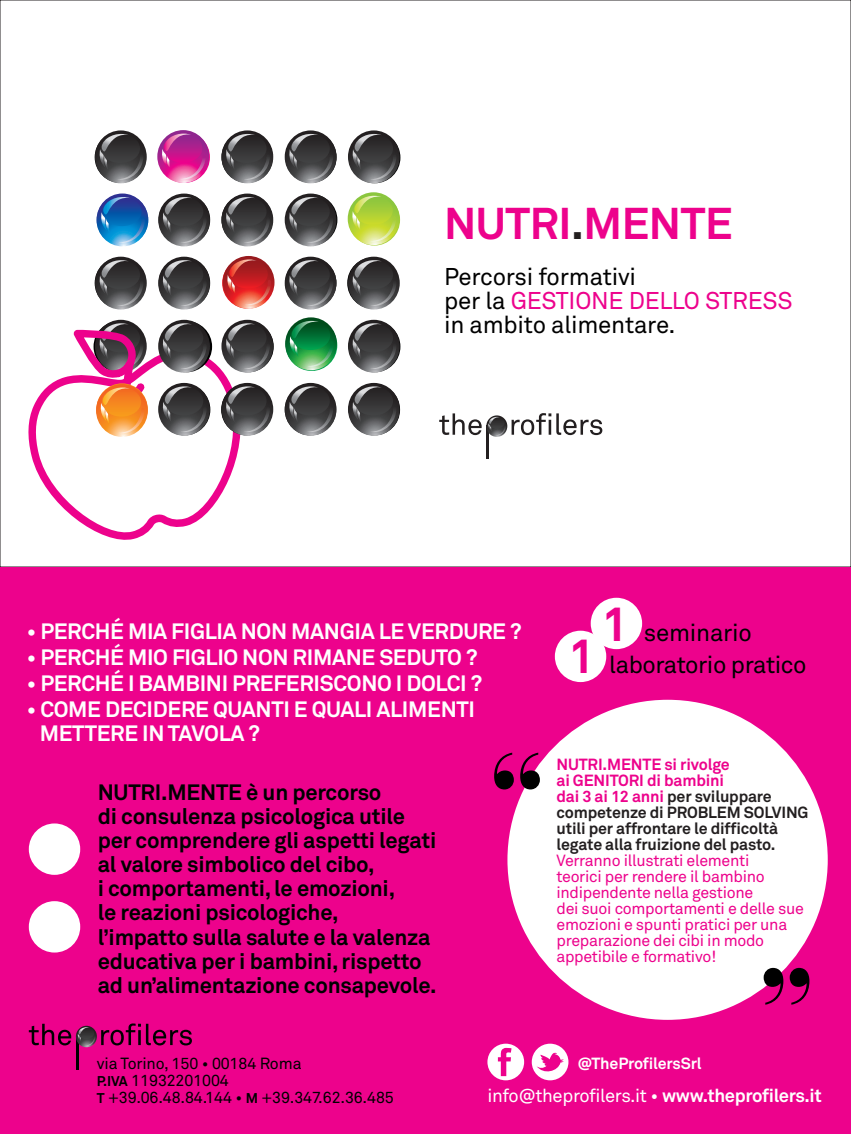
<style>
.page{position:relative;width:851px;height:1134px;background:#fff}
.page>*{position:absolute;margin:0;border:0;box-sizing:border-box;transform-origin:0 0}
.t1{font:700 44px "Akkurat";letter-spacing:-.01em;color:#ed028c}
.t2{font:24px/24px "Akkurat";letter-spacing:-.01em;color:#000}
.t3{font:700 22px/24px "Akkurat";letter-spacing:-.01em;color:#000}
.t4{font:700 22px/24px "Akkurat";letter-spacing:-.015em;color:#fff}
.t5{font:18.4px "Akkurat";letter-spacing:-.02em;color:#fff}
.t6{font:16px/16px "Akkurat";letter-spacing:-.02em;color:#ed028c}
.t7{font:700 16px/16px "Akkurat";letter-spacing:-.01em;color:#231f20}
.t8{font:16px/17px "Akkurat";letter-spacing:-.01em;color:#000}
.t9{font:700 16px "Akkurat";letter-spacing:-.01em;color:#fff}
.s1{color:#231f20}
.s2{color:#ed028c}
.s3{font-weight:700;font-size:48px;color:#ed028c}
.s4{font-weight:700;font-size:14px}
.s5{font-weight:700}
</style>
<div class="page">
<svg style="left:28px;top:347px;width:221px;height:193px"></svg>
<svg style="left:161px;top:321px;width:51px;height:51px"></svg>
<hr style="left:486px;top:426px;width:2px;height:33px;background:#231f20">
<svg style="left:439px;top:413px;width:42px;height:22px"></svg>
<svg style="left:486px;top:415px;width:21px;height:22px"></svg>
<svg style="left:488px;top:413px;width:114px;height:22px"></svg>
<div style="left:0;top:567px;width:850px;height:567px;background:#ed028c"></div>
<div style="left:590px;top:598px;width:52px;height:51px;background:#fff;border-radius:50%"></div>
<div style="left:29px;top:901px;width:51px;height:51px;background:#fff;border-radius:50%"></div>
<div style="left:487px;top:1044px;width:37px;height:36px;background:#fff;border-radius:50%"></div>
<div style="left:29px;top:823px;width:51px;height:52px;background:#fff;border-radius:50%"></div>
<div style="left:507px;top:700px;width:320px;height:320px;background:#fff;border-radius:50%"></div>
<div style="left:554px;top:631px;width:52px;height:51px;background:#fff;border-radius:50%"></div>
<svg style="left:494px;top:753px;width:46px;height:36px"></svg>
<svg style="left:763px;top:968px;width:46px;height:37px"></svg>
<svg style="left:498px;top:1048px;width:13px;height:28px"></svg>
<div style="left:531px;top:1044px;width:37px;height:36px;background:#fff;border-radius:50%"></div>
<svg style="left:536px;top:1052px;width:27px;height:23px"></svg>
<hr style="left:76px;top:1036px;width:2px;height:33px;background:#000">
<svg style="left:29px;top:1024px;width:42px;height:21px"></svg>
<svg style="left:101px;top:1023px;width:91px;height:22px"></svg>
<svg style="left:76px;top:1026px;width:21px;height:21px"></svg>
<svg style="left:77px;top:1027px;width:18px;height:19px"></svg>
<svg style="left:95px;top:130px;width:52px;height:53px"></svg>
<svg style="left:99px;top:134px;width:44px;height:46px"></svg>
<svg style="left:221px;top:130px;width:52px;height:53px"></svg>
<svg style="left:225px;top:134px;width:45px;height:46px"></svg>
<svg style="left:285px;top:130px;width:51px;height:53px"></svg>
<svg style="left:288px;top:134px;width:45px;height:46px"></svg>
<svg style="left:348px;top:130px;width:51px;height:53px"></svg>
<svg style="left:352px;top:134px;width:44px;height:46px"></svg>
<svg style="left:158px;top:194px;width:52px;height:52px"></svg>
<svg style="left:162px;top:197px;width:44px;height:46px"></svg>
<svg style="left:221px;top:194px;width:52px;height:52px"></svg>
<svg style="left:225px;top:197px;width:45px;height:46px"></svg>
<svg style="left:285px;top:194px;width:51px;height:52px"></svg>
<svg style="left:288px;top:197px;width:45px;height:46px"></svg>
<svg style="left:158px;top:257px;width:52px;height:53px"></svg>
<svg style="left:162px;top:260px;width:44px;height:46px"></svg>
<svg style="left:285px;top:257px;width:51px;height:53px"></svg>
<svg style="left:288px;top:260px;width:45px;height:46px"></svg>
<svg style="left:348px;top:257px;width:51px;height:53px"></svg>
<svg style="left:352px;top:260px;width:44px;height:46px"></svg>
<svg style="left:158px;top:320px;width:52px;height:53px"></svg>
<svg style="left:162px;top:323px;width:44px;height:46px"></svg>
<svg style="left:221px;top:320px;width:52px;height:53px"></svg>
<svg style="left:225px;top:323px;width:45px;height:46px"></svg>
<svg style="left:348px;top:320px;width:51px;height:53px"></svg>
<svg style="left:352px;top:323px;width:44px;height:46px"></svg>
<svg style="left:158px;top:383px;width:52px;height:53px"></svg>
<svg style="left:162px;top:386px;width:44px;height:46px"></svg>
<svg style="left:221px;top:383px;width:52px;height:53px"></svg>
<svg style="left:225px;top:386px;width:45px;height:46px"></svg>
<svg style="left:285px;top:383px;width:51px;height:53px"></svg>
<svg style="left:288px;top:386px;width:45px;height:46px"></svg>
<svg style="left:348px;top:383px;width:51px;height:53px"></svg>
<svg style="left:352px;top:386px;width:44px;height:46px"></svg>
<svg style="left:70px;top:260px;width:78px;height:203px"></svg>
<svg style="left:96px;top:193px;width:52px;height:53px"></svg>
<svg style="left:100px;top:197px;width:45px;height:46px"></svg>
<svg style="left:347px;top:192px;width:52px;height:53px"></svg>
<svg style="left:351px;top:196px;width:45px;height:45px"></svg>
<svg style="left:285px;top:317px;width:52px;height:53px"></svg>
<svg style="left:289px;top:321px;width:44px;height:46px"></svg>
<svg style="left:157px;top:130px;width:52px;height:53px"></svg>
<svg style="left:161px;top:133px;width:45px;height:46px"></svg>
<svg style="left:223px;top:256px;width:51px;height:53px"></svg>
<svg style="left:226px;top:259px;width:45px;height:46px"></svg>
<h1 class="t1" style="left:444px;top:196px;width:290px">NUTRI<span class="s1">.</span>MENTE</h1>
<p class="t2" style="left:444px;top:264px;width:350px">Percorsi formativi<br>per la <span class="s2">GESTIONE DELLO STRESS </span>in ambito alimentare.</p>
<p class="t4" style="left:27px;top:619px;width:496px">• PERCHÉ MIA FIGLIA NON MANGIA LE VERDURE ?</p>
<p class="t4" style="left:27px;top:645px;width:452px">• PERCHÉ MIO FIGLIO NON RIMANE SEDUTO ?</p>
<p class="t4" style="left:27px;top:671px;width:456px">• PERCHÉ I BAMBINI PREFERISCONO I DOLCI ?</p>
<p class="t4" style="left:40px;top:697px;width:437px;text-indent:-13px">• COME DECIDERE QUANTI E QUALI ALIMENTI<br>METTERE IN TAVOLA ?</p>
<p class="t3" style="left:98px;top:780px;width:340px">NUTRI.MENTE è un percorso<br>di consulenza psicologica utile per comprendere gli aspetti legati al valore simbolico del cibo,<br>i comportamenti, le emozioni,<br>le reazioni psicologiche,<br>l’impatto sulla salute e la valenza educativa per i bambini, rispetto ad un’alimentazione consapevole.</p>
<p class="t2" style="left:601px;top:620px;width:152px"><span class="s3">1</span> seminario</p>
<p class="t2" style="left:567px;top:652px;width:240px"><span class="s3">1</span> laboratorio pratico</p>
<p class="t7" style="left:556px;top:756px;width:253px"><span class="s2">NUTRI.MENTE si rivolge<br>ai GENITORI di bambini<br>dai 3 ai 12 anni</span> per sviluppare competenze di PROBLEM SOLVING utili per affrontare le difficoltà legate alla fruizione del pasto.</p>
<p class="t6" style="left:556px;top:852px;width:249px">Verranno illustrati elementi<br>teorici per rendere il bambino indipendente nella gestione<br>dei suoi comportamenti e delle sue emozioni e spunti pratici per una preparazione dei cibi in modo appetibile e formativo!</p>
<p class="t8" style="left:97px;top:1055px;width:298px">via Torino, 150 • 00184 Roma<br><span class="s4">P.IVA</span> 11932201004<br><span class="s4">T</span> +39.06.48.84.144 • <span class="s4">M</span> +39.347.62.36.485</p>
<p class="t9" style="left:577px;top:1053px;width:126px">@TheProfilersSrl</p>
<p class="t5" style="left:487px;top:1084px;width:336px">info@theprofilers.it • <span class="s5">www.theprofilers.it</span></p>
</div>
